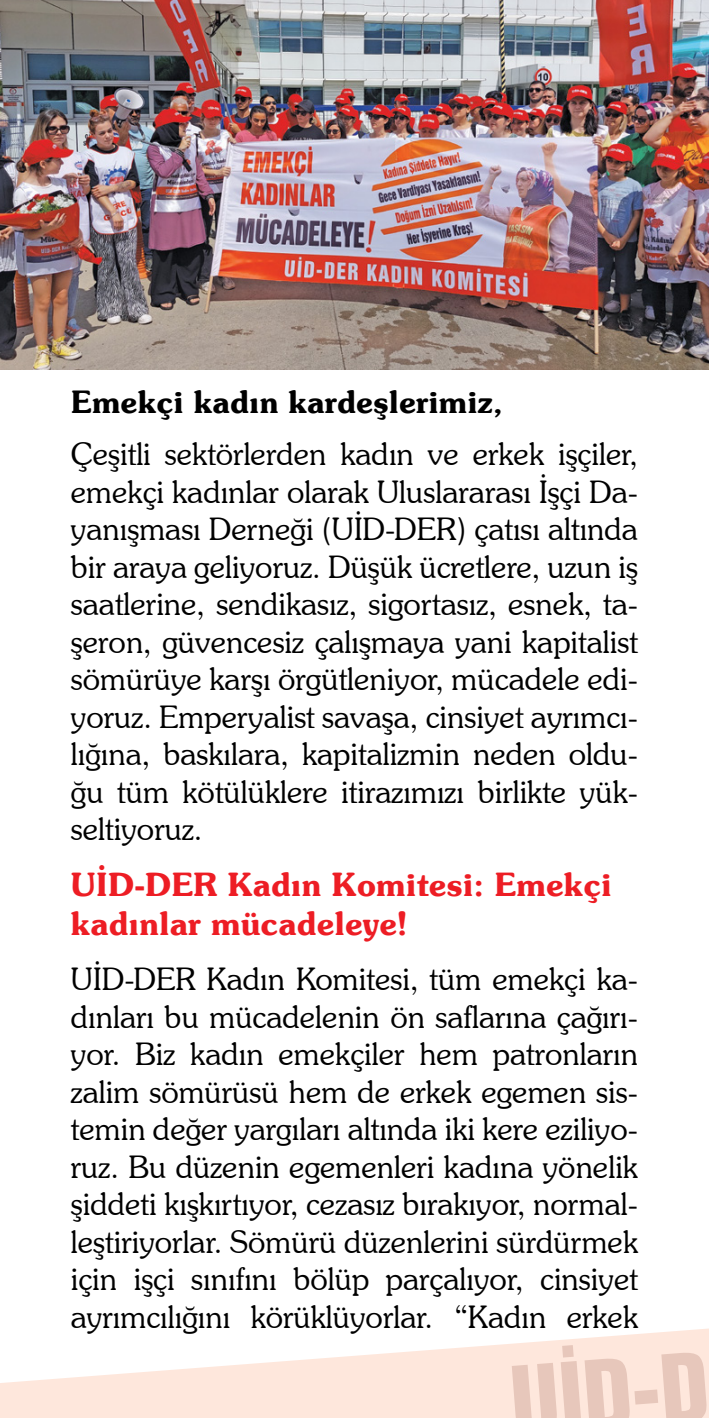
<style>
.page{position:relative;width:709px;height:1418px;background:#fff}
.page>*{position:absolute;margin:0;border:0;box-sizing:border-box;transform-origin:0 0}
.anaBaslik1{font:87.5px "Swiss 921 BT Regular A";color:#e7c7bb}
.Başlık_3{font:600 32.5px/39px "Souvenir IT Cby BT";color:#ed1d24}
.Metin{font:300 31.25px/37.5px "Souvenir IT Cby BT";color:#000;text-align:justify}
.Metin-2{font:600 31.25px "Souvenir IT Cby BT";color:#000}
</style>
<div class="page">
<img style="left:0;top:0;width:709px;height:369px">
<svg style="left:0;top:1328px;width:709px;height:89px;fill:#fee7dc"></svg>
<p class="Metin-2" style="left:71px;top:382px;width:433px">Emekçi kadın kardeşlerimiz,</p>
<p class="Metin" style="left:71px;top:435px;width:568px">Çeşitli sektörlerden kadın ve erkek işçiler, emekçi kadınlar olarak Uluslararası İşçi Da&shy;yanışması Derneği (UİD-DER) çatısı altında bir araya geliyoruz. Düşük ücretlere, uzun iş saatlerine, sendikasız, sigortasız, esnek, ta&shy;şeron, güvencesiz çalışmaya yani kapitalist sömürüye karşı örgütleniyor, mücadele edi&shy;yoruz. Emperyalist savaşa, cinsiyet ayrımcı&shy;lığına, baskılara, kapitalizmin neden oldu&shy;ğu tüm kötülüklere itirazımızı birlikte yük&shy;seltiyoruz.</p>
<p class="Başlık_3" style="left:71px;top:864px;width:542px">UİD-DER Kadın Komitesi: Emekçi kadınlar mücadeleye!</p>
<p class="Metin" style="left:71px;top:959px;width:568px">UİD-DER Kadın Komitesi, tüm emekçi ka&shy;dınları bu mücadelenin ön saflarına çağırı&shy;yor. Biz kadın emekçiler hem patronların zalim sömürüsü hem de erkek egemen sis&shy;temin değer yargıları altında iki kere eziliyo&shy;ruz. Bu düzenin egemenleri kadına yönelik şiddeti kışkırtıyor, cezasız bırakıyor, normal&shy;leştiriyorlar. Sömürü düzenlerini sürdürmek için işçi sınıfını bölüp parçalıyor, cinsiyet ayrımcılığını körüklüyorlar. “Kadın erkek</p>
<p class="anaBaslik1" style="left:507px;top:1344px;width:200px;rotate:-4deg">UİD-D</p>
</div>
